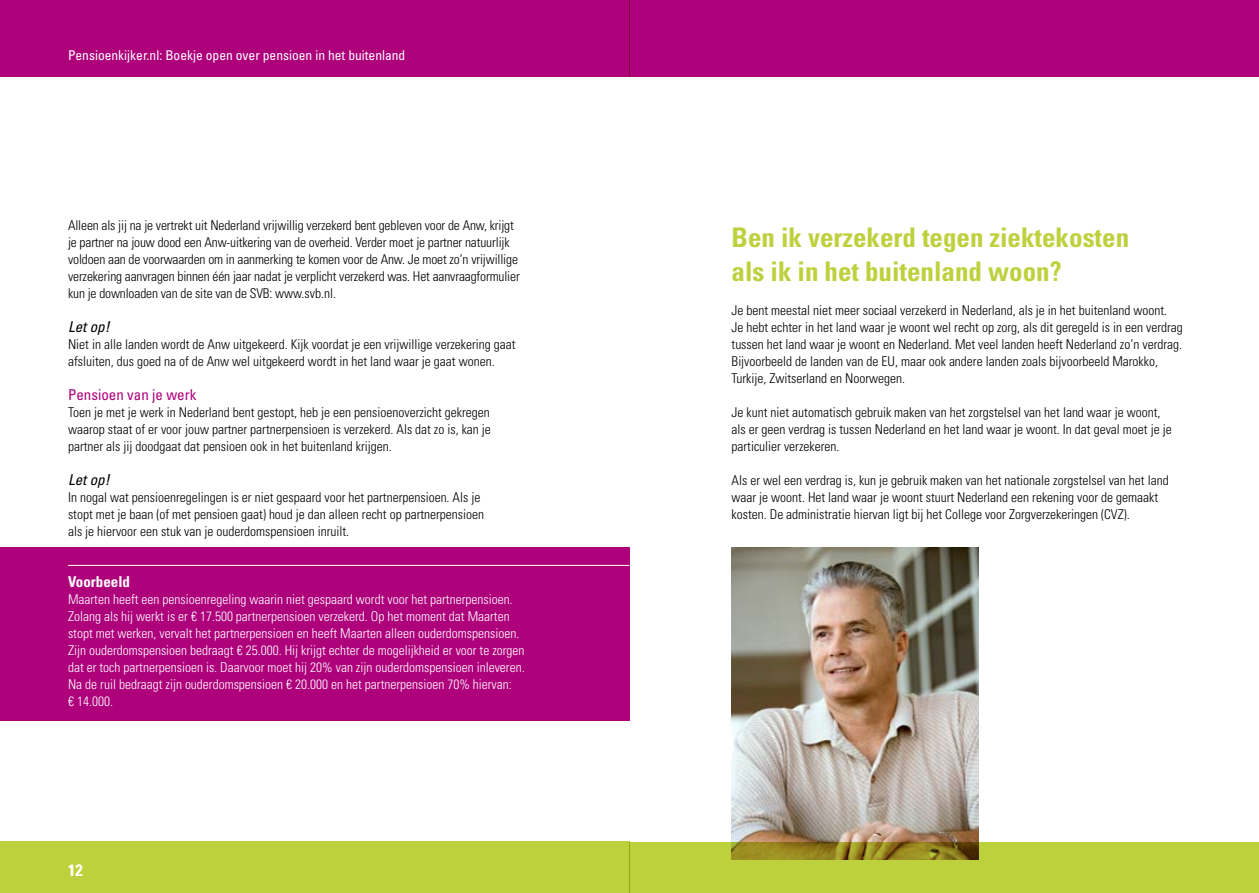
<style>
.page{position:relative;width:1259px;height:893px;background:#fff}
.page>*{position:absolute;margin:0;border:0;box-sizing:border-box;transform-origin:0 0}
.t1{font:700 condensed 27px/34px "Univers";color:#bdd13d}
.t2{font:700 condensed 16.5px "Univers";color:#fff}
.t3{font:condensed 15px "Univers";color:#ae007b}
.t4{font:italic condensed 15px "Univers";color:#000}
.t5{font:700 condensed 15px "Univers";color:#fff}
.t6{font:300 condensed 13.5px/17px "Univers";color:#000}
.t7{font:300 condensed 13.5px/17px "Univers";color:#fff}
.t8{font:condensed 13.5px "Univers";color:#fff}
</style>
<div class="page">
<div style="left:0;top:842px;width:629px;height:51px;background:#bdd13d"></div>
<div style="left:0;top:0;width:629px;height:77px;background:#ae007b"></div>
<img style="left:731px;top:548px;width:247px;height:294px">
<div style="left:629px;top:842px;width:630px;height:51px;background:#bdd13d"></div>
<div style="left:0;top:548px;width:629px;height:173px;background:#ae007b"></div>
<hr style="left:68px;top:565px;width:561px;height:1px;background:#fff">
<div style="left:629px;top:0;width:630px;height:77px;background:#ae007b"></div>
<p class="t8" style="left:68px;top:46px;width:339px">Pensioenkijker.nl: Boekje open over pensioen in het buitenland</p>
<p class="t6" style="left:68px;top:216px;width:453px">Alleen als jij na je vertrekt uit Nederland vrijwillig verzekerd bent gebleven voor de Anw, krijgt je partner na jouw dood een Anw-uitkering van de overheid. Verder moet je partner natuurlijk voldoen aan de voorwaarden om in aanmerking te komen voor de Anw. Je moet zo’n vrijwillige verzekering aanvragen binnen één jaar nadat je verplicht verzekerd was. Het aanvraagformulier kun je downloaden van de site van de SVB: www.svb.nl.</p>
<p class="t4" style="left:68px;top:317px;width:43px">Let op!</p>
<p class="t6" style="left:68px;top:335px;width:449px">Niet in alle landen wordt de Anw uitgekeerd. Kijk voordat je een vrijwillige verzekering gaat afsluiten, dus goed na of de Anw wel uitgekeerd wordt in het land waar je gaat wonen.</p>
<p class="t3" style="left:68px;top:385px;width:130px">Pensioen van je werk</p>
<p class="t6" style="left:68px;top:403px;width:424px;text-align:justify">Toen je met je werk in Nederland bent gestopt, heb je een pensioenoverzicht gekregen waarop staat of er voor jouw partner partnerpensioen is verzekerd. Als dat zo is, kan je partner als jij doodgaat dat pensioen ook in het buitenland krijgen.</p>
<p class="t4" style="left:68px;top:470px;width:43px">Let op!</p>
<p class="t6" style="left:68px;top:489px;width:417px">In nogal wat pensioenregelingen is er niet gespaard voor het partnerpensioen. Als je stopt met je baan (of met pensioen gaat) houd je dan alleen recht op partnerpensioen als je hiervoor een stuk van je ouderdomspensioen inruilt.</p>
<p class="t5" style="left:68px;top:572px;width:63px">Voorbeeld</p>
<p class="t7" style="left:68px;top:591px;width:458px">Maarten heeft een pensioenregeling waarin niet gespaard wordt voor het partnerpensioen.<br>Zolang als hij werkt is er € 17.500 partnerpensioen verzekerd. Op het moment dat Maarten stopt met werken, vervalt het partnerpensioen en heeft Maarten alleen ouderdomspensioen.<br>Zijn ouderdomspensioen bedraagt € 25.000. Hij krijgt echter de mogelijkheid er voor te zorgen dat er toch partnerpensioen is. Daarvoor moet hij 20% van zijn ouderdomspensioen inleveren.<br>Na de ruil bedraagt zijn ouderdomspensioen € 20.000 en het partnerpensioen 70% hiervan:<br>€ 14.000.</p>
<p class="t2" style="left:68px;top:860px;width:16px">12</p>
<h1 class="t1" style="left:731px;top:220px;width:399px">Ben ik verzekerd tegen ziektekosten als ik in het buitenland woon?</h1>
<p class="t6" style="left:731px;top:301px;width:453px">Je bent meestal niet meer sociaal verzekerd in Nederland, als je in het buitenland woont.<br>Je hebt echter in het land waar je woont wel recht op zorg, als dit geregeld is in een verdrag tussen het land waar je woont en Nederland. Met veel landen heeft Nederland zo’n verdrag.<br>Bijvoorbeeld de landen van de EU, maar ook andere landen zoals bijvoorbeeld Marokko, Turkije, Zwitserland en Noorwegen.</p>
<p class="t6" style="left:731px;top:403px;width:441px">Je kunt niet automatisch gebruik maken van het zorgstelsel van het land waar je woont, als er geen verdrag is tussen Nederland en het land waar je woont. In dat geval moet je je particulier verzekeren.</p>
<p class="t6" style="left:731px;top:472px;width:438px">Als er wel een verdrag is, kun je gebruik maken van het nationale zorgstelsel van het land waar je woont. Het land waar je woont stuurt Nederland een rekening voor de gemaakt kosten. De administratie hiervan ligt bij het College voor Zorgverzekeringen (CVZ).</p>
</div>
